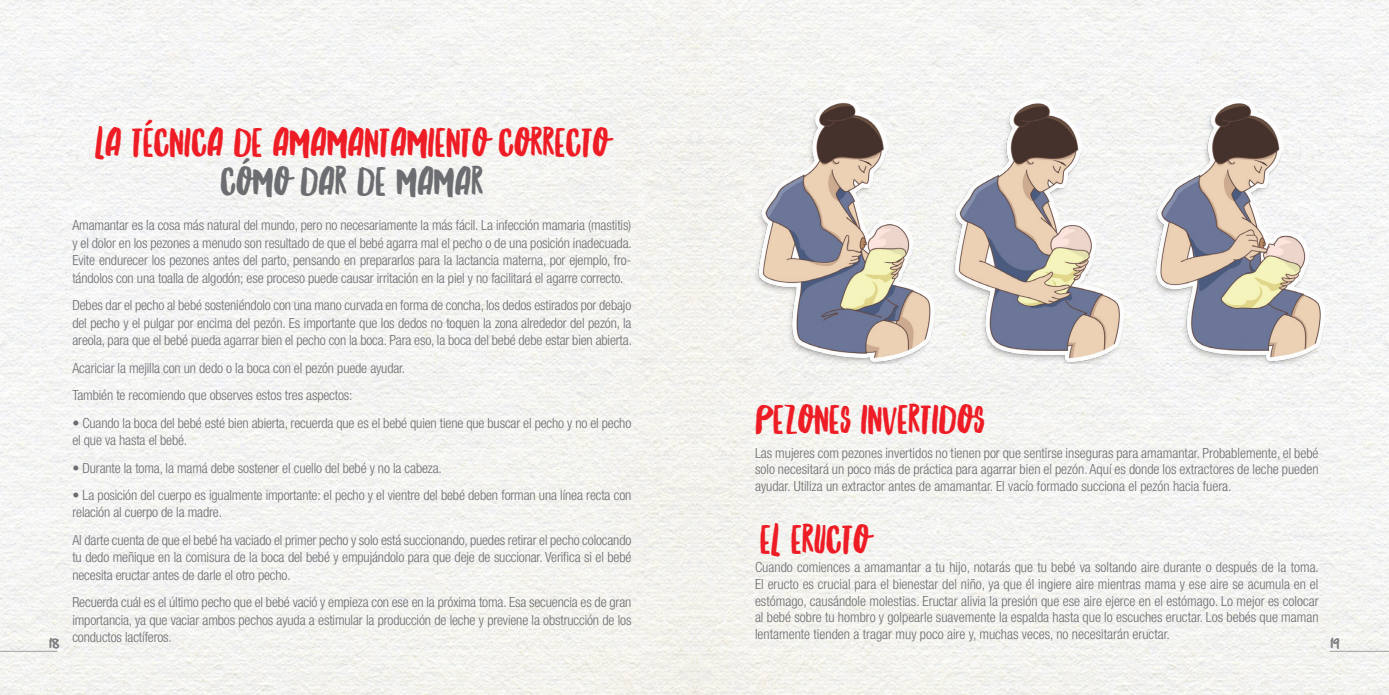
<style>
.page{position:relative;width:1389px;height:695px;background:#fff}
.page>*{position:absolute;margin:0;border:0;box-sizing:border-box;transform-origin:0 0}
.titulos{font:42px "Northern Soul Caps";letter-spacing:-.01em;color:#ee1c25}
.titulos-2{font:42px "Northern Soul Caps";letter-spacing:-.01em;color:#6c6d70}
.txt{font:300 condensed 14px/17.5px "Helvetica Neue LT Pro";letter-spacing:-.01em;color:#6c6d70;text-align:justify}
.t1{font:10.5px "Hand Of Sean";color:#808285}
</style>
<div class="page">
<img style="left:0;top:0;width:1389px;height:694px">
<hr style="left:0;top:651px;width:58px;height:1px;background:#9e9e9c">
<hr style="left:1329px;top:651px;width:60px;height:1px;background:#9e9e9c">
<img style="left:714px;top:97px;width:231px;height:266px">
<img style="left:1140px;top:97px;width:199px;height:266px">
<img style="left:945px;top:97px;width:195px;height:266px">
<p class="titulos" style="left:95px;top:118px;width:516px">LA TÉCNICA DE AMAMANTAMIENTO CORRECTO</p>
<p class="titulos-2" style="left:220px;top:157px;width:265px">CÓMO DAR DE MAMAR</p>
<p class="txt" style="left:72px;top:216px;width:561px">Amamantar es la cosa más natural del mundo, pero no necesariamente la más fácil. La infección mamaria (mastitis) y el dolor en los pezones a menudo son resultado de que el bebé agarra mal el pecho o de una posición inadecuada.<br>Evite endurecer los pezones antes del parto, pensando en prepararlos para la lactancia materna, por ejemplo, fro&shy;tándolos con una toalla de algodón; ese proceso puede causar irritación en la piel y no facilitará el agarre correcto.</p>
<p class="txt" style="left:72px;top:296px;width:561px">Debes dar el pecho al bebé sosteniéndolo con una mano curvada en forma de concha, los dedos estirados por debajo del pecho y el pulgar por encima del pezón. Es importante que los dedos no toquen la zona alrededor del pezón, la areola, para que el bebé pueda agarrar bien el pecho con la boca. Para eso, la boca del bebé debe estar bien abierta.</p>
<p class="txt" style="left:72px;top:359px;width:334px">Acariciar la mejilla con un dedo o la boca con el pezón puede ayudar.</p>
<p class="txt" style="left:72px;top:386px;width:282px">También te recomiendo que observes estos tres aspectos:</p>
<p class="txt" style="left:72px;top:413px;width:560px">• Cuando la boca del bebé esté bien abierta, recuerda que es el bebé quien tiene que buscar el pecho y no el pecho el que va hasta el bebé.</p>
<p class="txt" style="left:72px;top:458px;width:371px">• Durante la toma, la mamá debe sostener el cuello del bebé y no la cabeza.</p>
<p class="txt" style="left:72px;top:486px;width:560px">• La posición del cuerpo es igualmente importante: el pecho y el vientre del bebé deben forman una línea recta con relación al cuerpo de la madre.</p>
<p class="txt" style="left:72px;top:531px;width:561px">Al darte cuenta de que el bebé ha vaciado el primer pecho y solo está succionando, puedes retirar el pecho colocando tu dedo meñique en la comisura de la boca del bebé y empujándolo para que deje de succionar. Verifica si el bebé necesita eructar antes de darle el otro pecho.</p>
<p class="txt" style="left:72px;top:593px;width:561px">Recuerda cuál es el último pecho que el bebé vació y empieza con ese en la próxima toma. Esa secuencia es de gran importancia, ya que vaciar ambos pechos ayuda a estimular la producción de leche y previene la obstrucción de los conductos lactíferos.</p>
<p class="titulos" style="left:755px;top:395px;width:232px">PEZONES INVERTIDOS</p>
<p class="txt" style="left:755px;top:444px;width:565px;line-height:16.8px">Las mujeres com pezones invertidos no tienen por que sentirse inseguras para amamantar. Probablemente, el bebé solo necesitará un poco más de práctica para agarrar bien el pezón. Aquí es donde los extractores de leche pueden ayudar. Utiliza un extractor antes de amamantar. El vacío formado succiona el pezón hacia fuera.</p>
<p class="titulos" style="left:760px;top:515px;width:112px">EL ERUCTO</p>
<p class="txt" style="left:755px;top:558px;width:565px;line-height:16.8px">Cuando comiences a amamantar a tu hijo, notarás que tu bebé va soltando aire durante o después de la toma.<br>El eructo es crucial para el bienestar del niño, ya que él ingiere aire mientras mama y ese aire se acumula en el estómago, causándole molestias. Eructar alivia la presión que ese aire ejerce en el estómago. Lo mejor es colocar al bebé sobre tu hombro y golpearle suavemente la espalda hasta que lo escuches eructar. Los bebés que maman lentamente tienden a tragar muy poco aire y, muchas veces, no necesitarán eructar.</p>
<p class="t1" style="left:50px;top:634px;width:11px">18</p>
<p class="t1" style="left:1331px;top:634px;width:10px">19</p>
</div>
